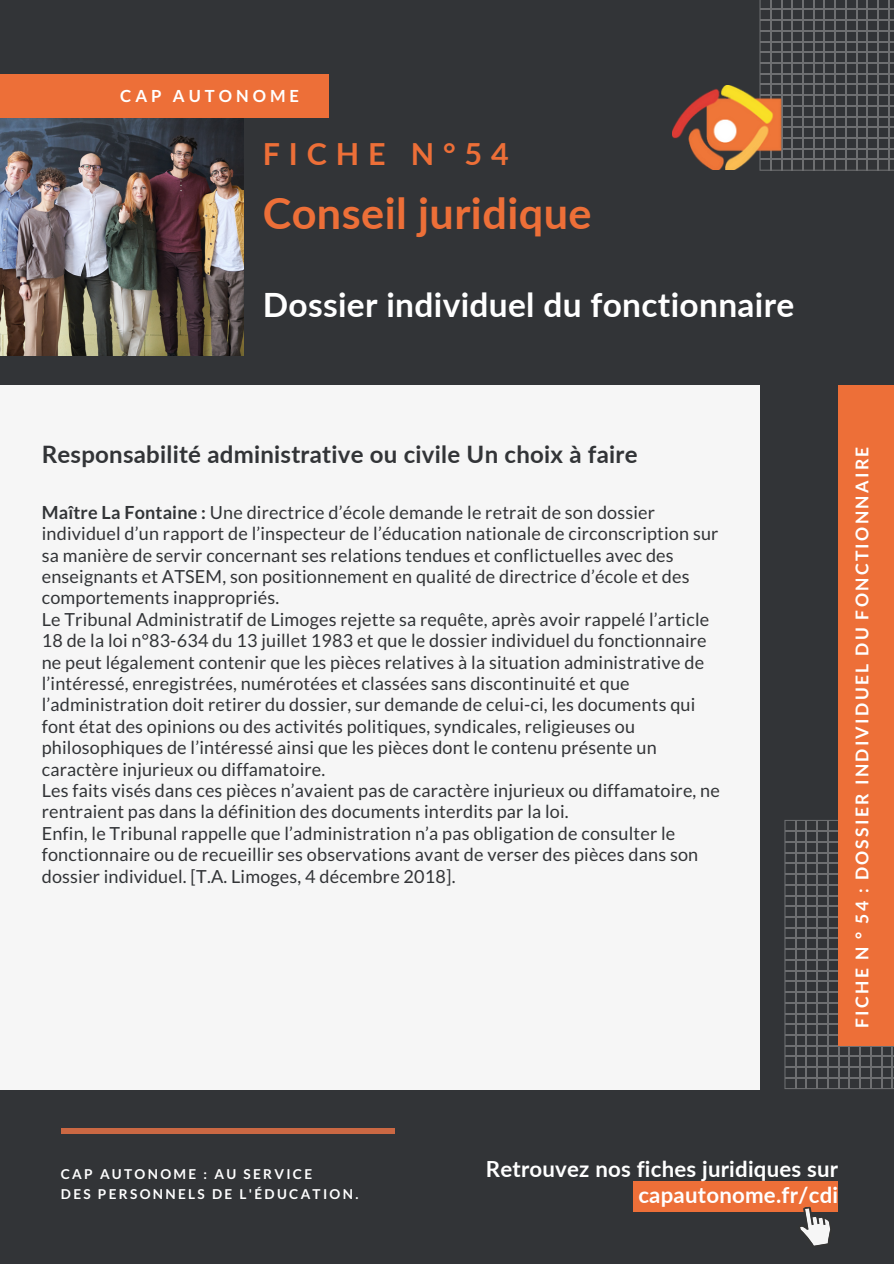
<style>
.page{position:relative;width:894px;height:1264px;background:#fff}
.page>*{position:absolute;margin:0;border:0;box-sizing:border-box;transform-origin:0 0}
.t1{font:700 43.2px "Lato";letter-spacing:.01em;color:#ed6f38}
.t2{font:700 33.45px "Lato";letter-spacing:.01em;color:#fff}
.t3{font:700 30.45px "Lato";letter-spacing:.295em;color:#ed6f38}
.t4{font:700 24px "Lato";letter-spacing:.01em;color:#323437}
.t5{font:700 22.2px/26.1px "Lato";letter-spacing:.01em;color:#fff;text-align:right}
.t6{font:18px/21.5px "Lato";letter-spacing:.01em;color:#323437}
.t7{font:700 17.55px "Lato";letter-spacing:.13em;color:#fff}
.t8{font:700 16.65px "Lato";letter-spacing:.24em;color:#fff}
.t9{font:700 13.65px "Lato";letter-spacing:.17em;color:#fff}
.s1{font-weight:700}
</style>
<div class="page">
<div style="left:0;top:0;width:893px;height:1263px;background:#323437"></div>
<div style="left:633px;top:1181px;width:204px;height:30px;background:#ed6f38"></div>
<svg style="left:759px;top:0;width:134px;height:171px"></svg>
<svg style="left:784px;top:820px;width:109px;height:269px"></svg>
<img style="left:672px;top:86px;width:110px;height:83px">
<div style="left:61px;top:1128px;width:333px;height:5px;background:#cb6843"></div>
<svg style="left:794px;top:1206px;width:40px;height:40px"></svg>
<img style="left:0;top:117px;width:244px;height:239px">
<div style="left:0;top:74px;width:328px;height:43px;background:#ed6f38"></div>
<div style="left:838px;top:385px;width:55px;height:660px;background:#ed6f38"></div>
<div style="left:0;top:385px;width:759px;height:704px;background:#f6f6f6"></div>
<p class="t8" style="left:120px;top:85px;width:180px">CAP AUTONOME</p>
<p class="t3" style="left:262px;top:135px;width:247px">FICHE N°54</p>
<p class="t1" style="left:262px;top:187px;width:330px">Conseil juridique</p>
<p class="t2" style="left:262px;top:283px;width:533px">Dossier individuel du fonctionnaire</p>
<p class="t4" style="left:42px;top:439px;width:597px">Responsabilité administrative ou civile Un choix à faire</p>
<p class="t6" style="left:42px;top:501px;width:678px"><span class="s1">Maître La Fontaine :</span> Une directrice d’école demande le retrait de son dossier individuel d’un rapport de l’inspecteur de l’éducation nationale de circonscription sur sa manière de servir concernant ses relations tendues et conflictuelles avec des enseignants et ATSEM, son positionnement en qualité de directrice d’école et des comportements inappropriés.</p>
<p class="t6" style="left:42px;top:608px;width:668px">Le Tribunal Administratif de Limoges rejette sa requête, après avoir rappelé l’article 18 de la loi n°83-634 du 13 juillet 1983 et que le dossier individuel du fonctionnaire ne peut légalement contenir que les pièces relatives à la situation administrative de l’intéressé, enregistrées, numérotées et classées sans discontinuité et que l’administration doit retirer du dossier, sur demande de celui-ci, les documents qui font état des opinions ou des activités politiques, syndicales, religieuses ou philosophiques de l’intéressé ainsi que les pièces dont le contenu présente un caractère injurieux ou diffamatoire.</p>
<p class="t6" style="left:42px;top:779px;width:679px">Les faits visés dans ces pièces n’avaient pas de caractère injurieux ou diffamatoire, ne rentraient pas dans la définition des documents interdits par la loi.</p>
<p class="t6" style="left:42px;top:822px;width:657px">Enfin, le Tribunal rappelle que l’administration n’a pas obligation de consulter le fonctionnaire ou de recueillir ses observations avant de verser des pièces dans son dossier individuel. [T.A. Limoges, 4 décembre 2018].</p>
<p class="t7" style="left:851px;top:1027px;width:583px;rotate:-90deg">FICHE N ° 54 : DOSSIER INDIVIDUEL DU FONCTIONNAIRE</p>
<p class="t9" style="left:61px;top:1164px;width:253px">CAP AUTONOME : AU SERVICE</p>
<p class="t9" style="left:61px;top:1185px;width:299px">DES PERSONNELS DE L'ÉDUCATION.</p>
<p class="t5" style="left:486px;top:1154px;width:354px">Retrouvez nos fiches juridiques sur capautonome.fr/cdi</p>
</div>
